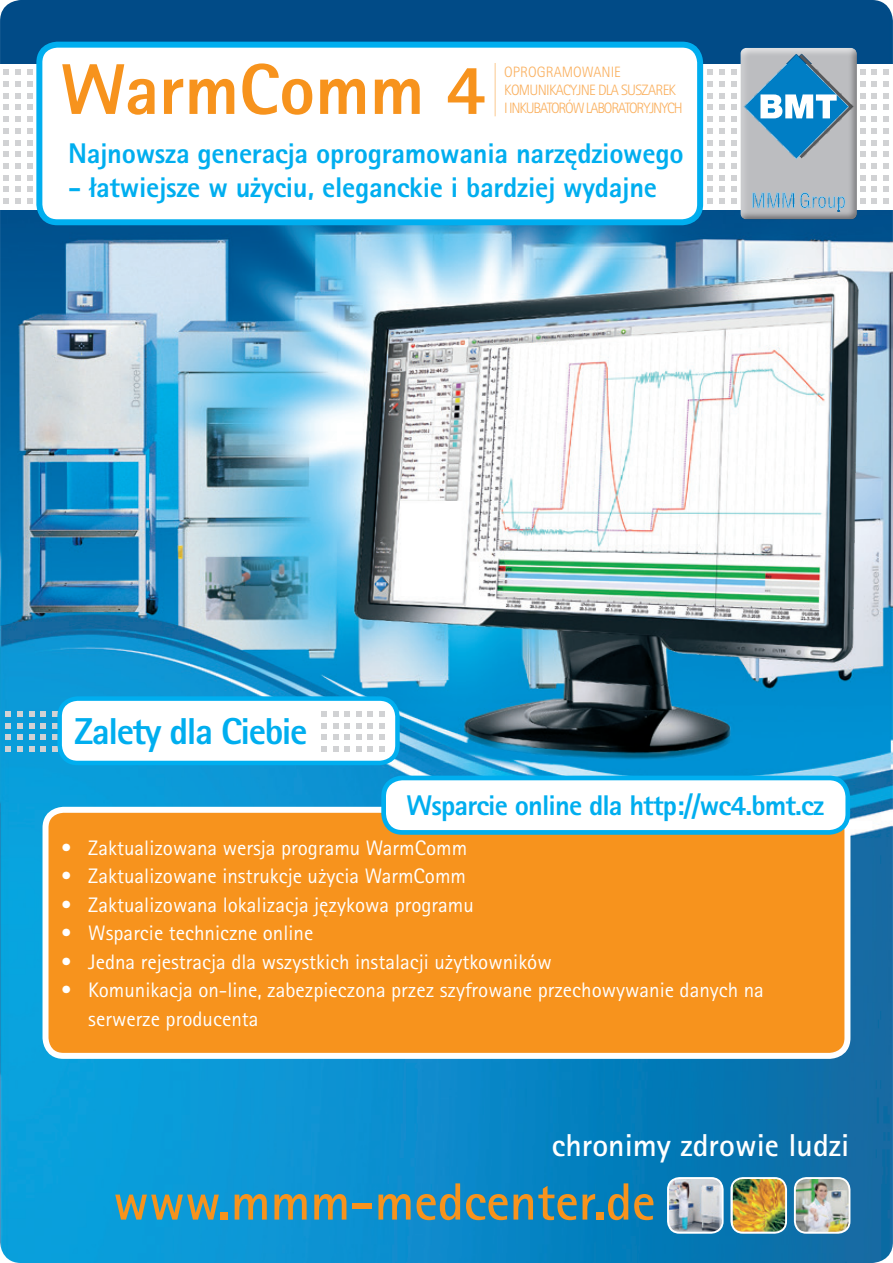
<style>
.page{position:relative;width:893px;height:1263px;background:#fff}
.page>*{position:absolute;margin:0;border:0;box-sizing:border-box;transform-origin:0 0}
.t1{font:800 72px "Rotis Sans Serif Std";color:#f7931d}
.t2{font:700 52.5px "Rotis Sans Serif Std";color:#f7931d}
.t3{font:800 37.5px "Rotis Sans Serif Std";letter-spacing:-.04em;color:#00aeef}
.t4{font:700 31.65px "Rotis Sans Serif Std";color:#fff}
.t5{font:800 28.5px "Rotis Sans Serif Std";letter-spacing:-.01em;color:#00aeef}
.t6{font:800 28.5px "Rotis Sans Serif Std";letter-spacing:-.03em;color:#00aeef}
.t7{font:21px/28.5px "Rotis Sans Serif Std";color:#fff}
.t8{font:300 15px/18px "Rotis Sans Serif Std";letter-spacing:-.05em;color:#fab05f}
</style>
<div class="page">
<img style="left:0;top:0;width:893px;height:1263px">
<div style="left:46px;top:810px;width:801px;height:246px;background:#f7931d;border-radius:18px"></div>
<div style="left:43px;top:807px;width:807px;height:252px;border:6px solid #fff;border-radius:18px"></div>
<div style="left:384px;top:778px;width:464px;height:54px;background:#fff;border-radius:19px"></div>
<div style="left:381px;top:776px;width:469px;height:59px;border:5px solid #00aeef;border-radius:19px"></div>
<div style="left:0;top:64px;width:893px;height:145px;background:#fff"></div>
<svg style="left:3px;top:69px;width:6px;height:6px"></svg>
<svg style="left:3px;top:81px;width:6px;height:6px"></svg>
<svg style="left:3px;top:93px;width:6px;height:5px"></svg>
<svg style="left:3px;top:104px;width:6px;height:6px"></svg>
<svg style="left:3px;top:116px;width:6px;height:6px"></svg>
<svg style="left:3px;top:128px;width:6px;height:6px"></svg>
<svg style="left:3px;top:140px;width:6px;height:5px"></svg>
<svg style="left:3px;top:151px;width:6px;height:6px"></svg>
<svg style="left:3px;top:163px;width:6px;height:6px"></svg>
<svg style="left:3px;top:175px;width:6px;height:6px"></svg>
<svg style="left:3px;top:187px;width:6px;height:5px"></svg>
<svg style="left:3px;top:198px;width:6px;height:6px"></svg>
<svg style="left:15px;top:69px;width:6px;height:6px"></svg>
<svg style="left:15px;top:81px;width:6px;height:6px"></svg>
<svg style="left:15px;top:93px;width:6px;height:5px"></svg>
<svg style="left:15px;top:104px;width:6px;height:6px"></svg>
<svg style="left:15px;top:116px;width:6px;height:6px"></svg>
<svg style="left:15px;top:128px;width:6px;height:6px"></svg>
<svg style="left:15px;top:140px;width:6px;height:5px"></svg>
<svg style="left:15px;top:151px;width:6px;height:6px"></svg>
<svg style="left:15px;top:163px;width:6px;height:6px"></svg>
<svg style="left:15px;top:175px;width:6px;height:6px"></svg>
<svg style="left:15px;top:187px;width:6px;height:5px"></svg>
<svg style="left:15px;top:198px;width:6px;height:6px"></svg>
<svg style="left:27px;top:69px;width:5px;height:6px"></svg>
<svg style="left:27px;top:81px;width:5px;height:6px"></svg>
<svg style="left:27px;top:93px;width:5px;height:5px"></svg>
<svg style="left:27px;top:104px;width:5px;height:6px"></svg>
<svg style="left:27px;top:116px;width:5px;height:6px"></svg>
<svg style="left:27px;top:128px;width:5px;height:6px"></svg>
<svg style="left:27px;top:140px;width:5px;height:5px"></svg>
<svg style="left:27px;top:151px;width:5px;height:6px"></svg>
<svg style="left:27px;top:163px;width:5px;height:6px"></svg>
<svg style="left:27px;top:175px;width:5px;height:6px"></svg>
<svg style="left:27px;top:187px;width:5px;height:5px"></svg>
<svg style="left:27px;top:198px;width:5px;height:6px"></svg>
<svg style="left:707px;top:69px;width:6px;height:6px"></svg>
<svg style="left:707px;top:81px;width:6px;height:6px"></svg>
<svg style="left:707px;top:93px;width:6px;height:5px"></svg>
<svg style="left:707px;top:104px;width:6px;height:6px"></svg>
<svg style="left:707px;top:116px;width:6px;height:6px"></svg>
<svg style="left:707px;top:128px;width:6px;height:6px"></svg>
<svg style="left:707px;top:140px;width:6px;height:5px"></svg>
<svg style="left:707px;top:151px;width:6px;height:6px"></svg>
<svg style="left:707px;top:163px;width:6px;height:6px"></svg>
<svg style="left:707px;top:175px;width:6px;height:6px"></svg>
<svg style="left:707px;top:187px;width:6px;height:5px"></svg>
<svg style="left:707px;top:198px;width:6px;height:6px"></svg>
<svg style="left:719px;top:69px;width:6px;height:6px"></svg>
<svg style="left:719px;top:81px;width:6px;height:6px"></svg>
<svg style="left:719px;top:93px;width:6px;height:5px"></svg>
<svg style="left:719px;top:104px;width:6px;height:6px"></svg>
<svg style="left:719px;top:116px;width:6px;height:6px"></svg>
<svg style="left:719px;top:128px;width:6px;height:6px"></svg>
<svg style="left:719px;top:140px;width:6px;height:5px"></svg>
<svg style="left:719px;top:151px;width:6px;height:6px"></svg>
<svg style="left:719px;top:163px;width:6px;height:6px"></svg>
<svg style="left:719px;top:175px;width:6px;height:6px"></svg>
<svg style="left:719px;top:187px;width:6px;height:5px"></svg>
<svg style="left:719px;top:198px;width:6px;height:6px"></svg>
<svg style="left:871px;top:69px;width:6px;height:6px"></svg>
<svg style="left:871px;top:81px;width:6px;height:6px"></svg>
<svg style="left:871px;top:93px;width:6px;height:5px"></svg>
<svg style="left:871px;top:104px;width:6px;height:6px"></svg>
<svg style="left:871px;top:116px;width:6px;height:6px"></svg>
<svg style="left:871px;top:128px;width:6px;height:6px"></svg>
<svg style="left:871px;top:140px;width:6px;height:5px"></svg>
<svg style="left:871px;top:151px;width:6px;height:6px"></svg>
<svg style="left:871px;top:163px;width:6px;height:6px"></svg>
<svg style="left:871px;top:175px;width:6px;height:6px"></svg>
<svg style="left:871px;top:187px;width:6px;height:5px"></svg>
<svg style="left:871px;top:198px;width:6px;height:6px"></svg>
<svg style="left:883px;top:69px;width:6px;height:6px"></svg>
<svg style="left:883px;top:81px;width:6px;height:6px"></svg>
<svg style="left:883px;top:93px;width:6px;height:5px"></svg>
<svg style="left:883px;top:104px;width:6px;height:6px"></svg>
<svg style="left:883px;top:116px;width:6px;height:6px"></svg>
<svg style="left:883px;top:128px;width:6px;height:6px"></svg>
<svg style="left:883px;top:140px;width:6px;height:5px"></svg>
<svg style="left:883px;top:151px;width:6px;height:6px"></svg>
<svg style="left:883px;top:163px;width:6px;height:6px"></svg>
<svg style="left:883px;top:175px;width:6px;height:6px"></svg>
<svg style="left:883px;top:187px;width:6px;height:5px"></svg>
<svg style="left:883px;top:198px;width:6px;height:6px"></svg>
<svg style="left:731px;top:48px;width:134px;height:171px"></svg>
<div style="left:740px;top:48px;width:117px;height:171px;background:#231f20;opacity:.44"></div>
<div style="left:39px;top:45px;width:661px;height:177px;background:#fff;border-radius:18px"></div>
<div style="left:36px;top:42px;width:667px;height:183px;border:6px solid #00aeef;border-radius:18px"></div>
<hr style="left:495px;top:63px;width:1px;height:53px;background:#f7931d">
<img style="left:350px;top:268px;width:533px;height:495px">
<img style="left:733px;top:1178px;width:53px;height:54px">
<div style="left:730px;top:1177px;width:57px;height:57px;border:2px solid #fff;border-radius:12px"></div>
<img style="left:795px;top:1178px;width:54px;height:55px">
<div style="left:794px;top:1177px;width:56px;height:57px;border:2px solid #fff;border-radius:12px"></div>
<img style="left:668px;top:1178px;width:55px;height:55px">
<div style="left:667px;top:1177px;width:57px;height:57px;border:2px solid #fff;border-radius:12px"></div>
<svg style="left:6px;top:711px;width:5px;height:6px"></svg>
<svg style="left:6px;top:723px;width:5px;height:5px"></svg>
<svg style="left:6px;top:734px;width:5px;height:6px"></svg>
<svg style="left:6px;top:746px;width:5px;height:6px"></svg>
<svg style="left:17px;top:711px;width:6px;height:6px"></svg>
<svg style="left:17px;top:723px;width:6px;height:5px"></svg>
<svg style="left:17px;top:734px;width:6px;height:6px"></svg>
<svg style="left:17px;top:746px;width:6px;height:6px"></svg>
<svg style="left:29px;top:711px;width:5px;height:6px"></svg>
<svg style="left:29px;top:723px;width:5px;height:5px"></svg>
<svg style="left:29px;top:734px;width:5px;height:6px"></svg>
<svg style="left:29px;top:746px;width:5px;height:6px"></svg>
<svg style="left:40px;top:711px;width:6px;height:6px"></svg>
<svg style="left:40px;top:723px;width:6px;height:5px"></svg>
<svg style="left:40px;top:734px;width:6px;height:6px"></svg>
<svg style="left:40px;top:746px;width:6px;height:6px"></svg>
<svg style="left:52px;top:711px;width:5px;height:6px"></svg>
<svg style="left:52px;top:723px;width:5px;height:5px"></svg>
<svg style="left:52px;top:734px;width:5px;height:6px"></svg>
<svg style="left:52px;top:746px;width:6px;height:6px"></svg>
<div style="left:60px;top:699px;width:337px;height:64px;background:#fff;border-radius:18px"></div>
<div style="left:57px;top:696px;width:343px;height:69px;border:4px solid #00aeef;border-radius:18px"></div>
<svg style="left:321px;top:711px;width:6px;height:6px"></svg>
<svg style="left:321px;top:723px;width:6px;height:5px"></svg>
<svg style="left:321px;top:734px;width:6px;height:6px"></svg>
<svg style="left:321px;top:746px;width:6px;height:6px"></svg>
<svg style="left:333px;top:711px;width:5px;height:6px"></svg>
<svg style="left:333px;top:723px;width:5px;height:5px"></svg>
<svg style="left:333px;top:734px;width:5px;height:6px"></svg>
<svg style="left:333px;top:746px;width:5px;height:6px"></svg>
<svg style="left:344px;top:711px;width:6px;height:6px"></svg>
<svg style="left:344px;top:723px;width:6px;height:5px"></svg>
<svg style="left:344px;top:734px;width:6px;height:6px"></svg>
<svg style="left:344px;top:746px;width:6px;height:6px"></svg>
<svg style="left:356px;top:711px;width:6px;height:6px"></svg>
<svg style="left:356px;top:723px;width:6px;height:5px"></svg>
<svg style="left:356px;top:734px;width:6px;height:6px"></svg>
<svg style="left:356px;top:746px;width:6px;height:6px"></svg>
<svg style="left:368px;top:711px;width:5px;height:6px"></svg>
<svg style="left:368px;top:723px;width:5px;height:5px"></svg>
<svg style="left:368px;top:734px;width:5px;height:6px"></svg>
<svg style="left:368px;top:746px;width:5px;height:6px"></svg>
<svg style="left:379px;top:711px;width:6px;height:6px"></svg>
<svg style="left:379px;top:723px;width:6px;height:5px"></svg>
<svg style="left:379px;top:734px;width:6px;height:6px"></svg>
<svg style="left:379px;top:746px;width:6px;height:6px"></svg>
<h1 class="t1" style="left:61px;top:44px;width:427px">WarmComm 4</h1>
<p class="t8" style="left:504px;top:62px;width:180px">OPROGRAMOWANIE<br>KOMUNIKACYJNE DLA SUSZAREK<br>I INKUBATORÓW LABORATORYJNYCH</p>
<h3 class="t5" style="left:68px;top:135px;width:617px">Najnowsza generacja oprogramowania narzędziowego</h3>
<h3 class="t5" style="left:68px;top:169px;width:591px">- łatwiejsze w użyciu, eleganckie i bardziej wydajne</h3>
<h3 class="t3" style="left:75px;top:707px;width:234px">Zalety dla Ciebie</h3>
<h3 class="t6" style="left:406px;top:787px;width:419px">Wsparcie online dla http://wc4.bmt.cz</h3>
<p class="t7" style="left:61px;top:833px;width:407px">• Zaktualizowana wersja programu WarmComm</p>
<p class="t7" style="left:61px;top:861px;width:406px">• Zaktualizowane instrukcje użycia WarmComm</p>
<p class="t7" style="left:61px;top:890px;width:414px">• Zaktualizowana lokalizacja językowa programu</p>
<p class="t7" style="left:61px;top:918px;width:254px">• Wsparcie techniczne online</p>
<p class="t7" style="left:61px;top:947px;width:492px">• Jedna rejestracja dla wszystkich instalacji użytkowników</p>
<p class="t7" style="left:88px;top:975px;width:677px;text-indent:-27px">• Komunikacja on-line, zabezpieczona przez szyfrowane przechowywanie danych na serwerze producenta</p>
<h3 class="t4" style="left:552px;top:1125px;width:299px">chronimy zdrowie ludzi</h3>
<h2 class="t2" style="left:113px;top:1168px;width:544px">www.mmm-medcenter.de</h2>
</div>
